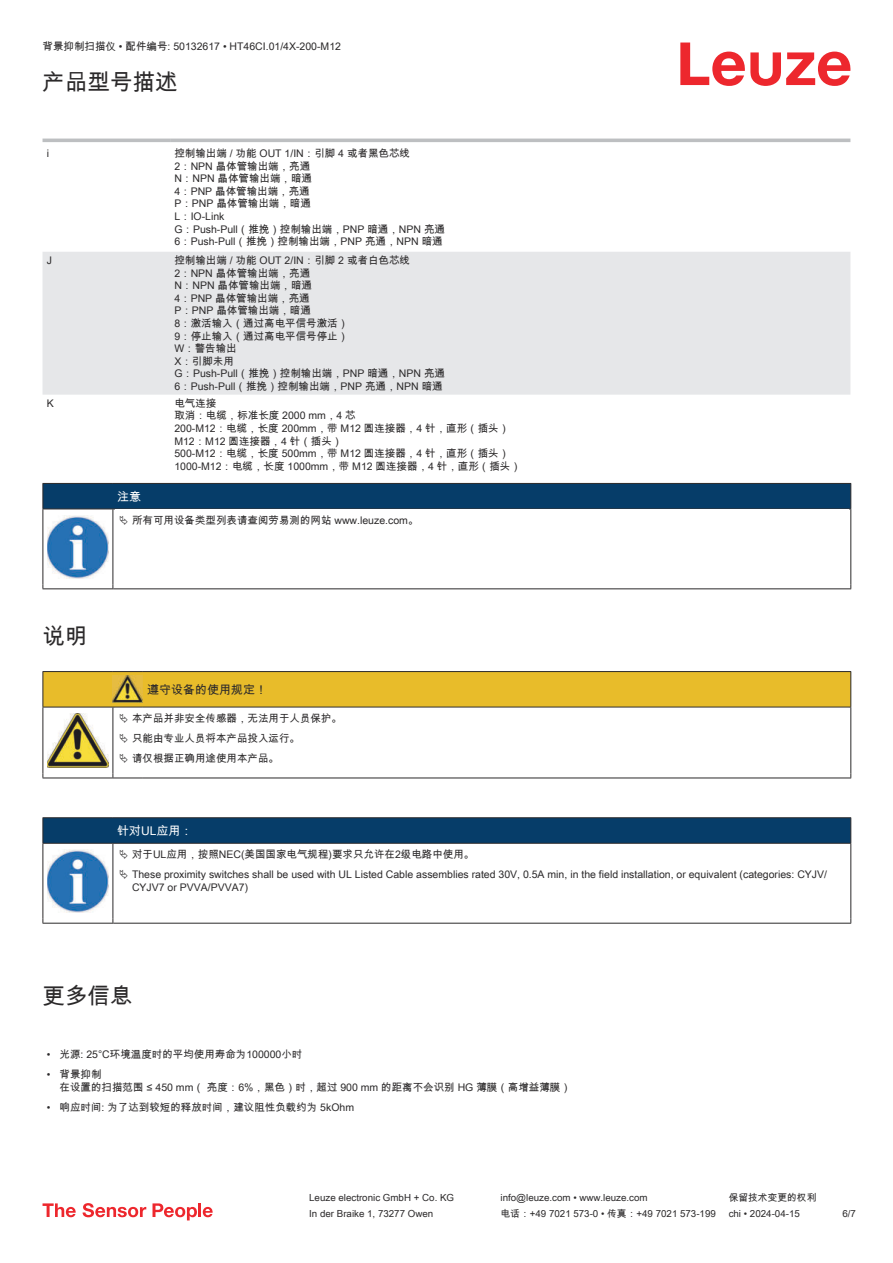
<style>
.page{position:relative;width:893px;height:1263px;background:#fff}
.page>*{position:absolute;margin:0;border:0;box-sizing:border-box;transform-origin:0 0}
.t1{font:22.5px "Arial Unicode MS";color:#2b292a}
.t2{font:12px "Arial Unicode MS";color:#2b292a}
.t3{font:12px "Arial Unicode MS";color:#fff}
.t4{font:10.5px/12.6px "Arial Unicode MS";color:#2b292a}
.t5{font:9.75px "Arial Unicode MS";color:#2b292a}
</style>
<div class="page">
<svg style="left:680px;top:43px;width:170px;height:43px"></svg>
<div style="left:43px;top:252px;width:807px;height:143px;background:#e6e7e9"></div>
<hr style="left:43px;top:139px;width:127px;height:3px;background:#bdbfc1">
<hr style="left:170px;top:139px;width:680px;height:3px;background:#bdbfc1">
<svg style="left:43px;top:1203px;width:33px;height:14px"></svg>
<svg style="left:83px;top:1203px;width:63px;height:14px"></svg>
<svg style="left:153px;top:1203px;width:44px;height:17px"></svg>
<hr style="left:198px;top:1203px;width:3px;height:14px;background:#ed272d">
<svg style="left:203px;top:1207px;width:10px;height:10px"></svg>
<hr style="left:43px;top:509px;width:70px;height:1px;background:#2b292a">
<svg style="left:43px;top:483px;width:808px;height:26px;background:#083c65"></svg>
<hr style="left:113px;top:509px;width:738px;height:1px;background:#2b292a">
<hr style="left:43px;top:509px;width:1px;height:75px;background:#2b292a">
<hr style="left:113px;top:509px;width:1px;height:75px;background:#2b292a">
<hr style="left:850px;top:509px;width:1px;height:75px;background:#2b292a">
<hr style="left:43px;top:588px;width:70px;height:1px;background:#2b292a">
<hr style="left:113px;top:588px;width:738px;height:1px;background:#2b292a">
<img style="left:47px;top:515px;width:61px;height:63px">
<hr style="left:43px;top:778px;width:70px;height:1px;background:#2b292a">
<hr style="left:113px;top:778px;width:30px;height:1px;background:#2b292a">
<hr style="left:143px;top:778px;width:708px;height:1px;background:#2b292a">
<svg style="left:44px;top:897px;width:806px;height:26px"></svg>
<hr style="left:43px;top:817px;width:70px;height:1px;background:#2b292a">
<hr style="left:113px;top:817px;width:738px;height:1px;background:#2b292a">
<hr style="left:43px;top:844px;width:1px;height:75px;background:#2b292a">
<hr style="left:113px;top:844px;width:1px;height:75px;background:#2b292a">
<hr style="left:850px;top:844px;width:1px;height:75px;background:#2b292a">
<hr style="left:43px;top:923px;width:70px;height:1px;background:#2b292a">
<hr style="left:113px;top:923px;width:738px;height:1px;background:#2b292a">
<img style="left:47px;top:897px;width:61px;height:15px">
<svg style="left:43px;top:671px;width:808px;height:107px"></svg>
<svg style="left:43px;top:818px;width:808px;height:79px"></svg>
<p class="t4" style="left:43px;top:40px;width:300px">背景抑制扫描仪 • 配件编号: 50132617 • HT46CI.01/4X-200-M12</p>
<h1 class="t1" style="left:43px;top:66px;width:136px">产品型号描述</h1>
<p class="t4" style="left:47px;top:147px;width:4px">i</p>
<p class="t4" style="left:174px;top:147px;width:272px">控制输出端 / 功能 OUT 1/IN：引脚 4 或者黑色芯线<br>2：NPN 晶体管输出端，亮通<br>N：NPN 晶体管输出端，暗通<br>4：PNP 晶体管输出端，亮通<br>P：PNP 晶体管输出端，暗通<br>L：IO-Link<br>G：Push-Pull（推挽）控制输出端，PNP 暗通，NPN 亮通<br>6：Push-Pull（推挽）控制输出端，PNP 亮通，NPN 暗通</p>
<p class="t4" style="left:47px;top:254px;width:7px">J</p>
<p class="t4" style="left:174px;top:254px;width:272px">控制输出端 / 功能 OUT 2/IN：引脚 2 或者白色芯线<br>2：NPN 晶体管输出端，亮通<br>N：NPN 晶体管输出端，暗通<br>4：PNP 晶体管输出端，亮通<br>P：PNP 晶体管输出端，暗通<br>8：激活输入（通过高电平信号激活）<br>9：停止输入（通过高电平信号停止）<br>W：警告输出<br>X：引脚未用<br>G：Push-Pull（推挽）控制输出端，PNP 暗通，NPN 亮通<br>6：Push-Pull（推挽）控制输出端，PNP 亮通，NPN 暗通</p>
<p class="t4" style="left:47px;top:397px;width:9px">K</p>
<p class="t4" style="left:174px;top:397px;width:348px">电气连接<br>取消：电缆，标准长度 2000 mm，4 芯<br>200-M12：电缆，长度 200mm，带 M12 圆连接器，4 针，直形（插头）<br>M12：M12 圆连接器，4 针（插头）<br>500-M12：电缆，长度 500mm，带 M12 圆连接器，4 针，直形（插头）<br>1000-M12：电缆，长度 1000mm，带 M12 圆连接器，4 针，直形（插头）</p>
<p class="t3" style="left:117px;top:488px;width:25px">注意</p>
<p class="t4" style="left:132px;top:513px;width:288px">所有可用设备类型列表请查阅劳易测的网站 www.leuze.com。</p>
<h1 class="t1" style="left:43px;top:619px;width:46px">说明</h1>
<p class="t2" style="left:147px;top:681px;width:121px">遵守设备的使用规定！</p>
<p class="t4" style="left:132px;top:708px;width:211px;line-height:20.2px">本产品并非安全传感器，无法用于人员保护。只能由专业人员将本产品投入运行。<br>请仅根据正确用途使用本产品。</p>
<p class="t3" style="left:117px;top:822px;width:77px">针对UL应用：</p>
<p class="t4" style="left:132px;top:844px;width:697px;line-height:20.2px">对于UL应用，按照NEC(美国国家电气规程)要求只允许在2级电路中使用。<br>These proximity switches shall be used with UL Listed Cable assemblies rated 30V, 0.5A min, in the field installation, or equivalent (categories: CYJV/</p>
<p class="t4" style="left:132px;top:881px;width:118px">CYJV7 or PVVA/PVVA7)</p>
<h1 class="t1" style="left:43px;top:979px;width:91px">更多信息</h1>
<p class="t4" style="left:47px;top:1047px;width:257px">• 光源: 25°C环境温度时的平均使用寿命为100000小时</p>
<p class="t4" style="left:60px;top:1068px;width:513px;text-indent:-13px">• 背景抑制<br>在设置的扫描范围 ≤ 450 mm（ 亮度：6%，黑色）时，超过 900 mm 的距离不会识别 HG 薄膜（高增益薄膜）</p>
<p class="t4" style="left:47px;top:1101px;width:309px">• 响应时间: 为了达到较短的释放时间，建议阻性负载约为 5kOhm</p>
<p class="t5" style="left:309px;top:1191px;width:146px">Leuze electronic GmbH + Co. KG</p>
<p class="t5" style="left:501px;top:1191px;width:149px">info@leuze.com • www.leuze.com</p>
<p class="t5" style="left:729px;top:1191px;width:89px">保留技术变更的权利</p>
<p class="t5" style="left:309px;top:1206px;width:126px">In der Braike 1, 73277 Owen</p>
<p class="t5" style="left:501px;top:1206px;width:217px">电话：+49 7021 573-0 • 传真：+49 7021 573-199</p>
<p class="t5" style="left:729px;top:1206px;width:73px">chi • 2024-04-15</p>
<p class="t5" style="left:842px;top:1206px;width:15px">6/7</p>
</div>
